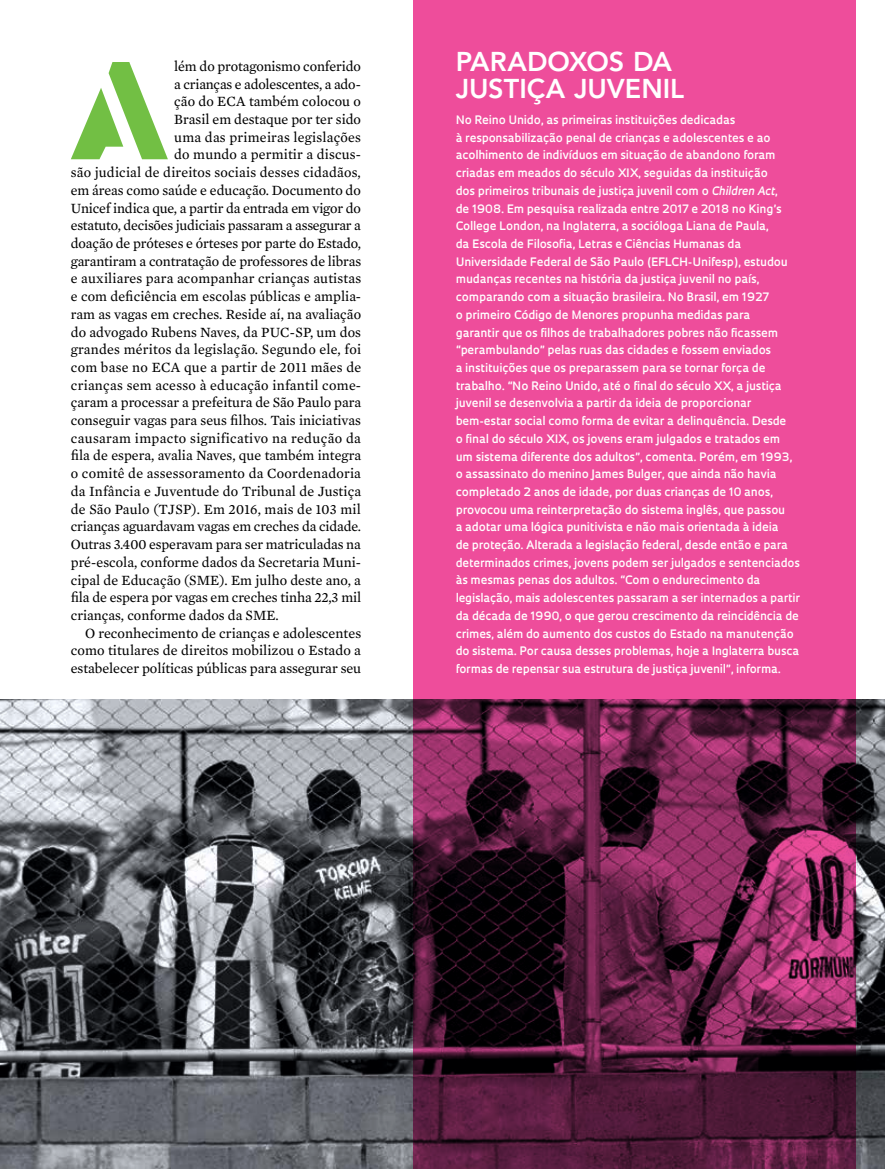
<style>
.page{position:relative;width:885px;height:1169px;background:#fff}
.page>*{position:absolute;margin:0;border:0;box-sizing:border-box;transform-origin:0 0}
.t1{font:135.45px "Stencil Gothic BE";color:#72bf44}
.t2{font:800 27px/27px "Avenir";letter-spacing:-.005em;color:#fff}
.t3{font:14.4px "Mercury Text G2";color:#000}
.t4{font:14.4px "Mercury Text G2";letter-spacing:.02em;color:#000}
.t5{font:14.4px "Mercury Text G2";letter-spacing:.025em;color:#000}
.t6{font:600 11.4px/17.7px "Oculum";color:#fff}
.s1{font-style:italic}
</style>
<div class="page">
<img style="left:0;top:699px;width:885px;height:469px">
<svg style="left:413px;top:0;width:442px;height:1168px;background:#b03975"></svg>
<h1 class="t1" style="left:67px;top:58px;width:108px">A</h1>
<p class="t3" style="left:174px;top:56px;width:188px">lém do protagonismo conferido</p>
<p class="t3" style="left:174px;top:73px;width:188px">a crianças e adolescentes, a ado-</p>
<p class="t3" style="left:174px;top:91px;width:188px">ção do ECA também colocou o</p>
<p class="t3" style="left:174px;top:109px;width:188px">Brasil em destaque por ter sido</p>
<p class="t3" style="left:174px;top:126px;width:188px">uma das primeiras legislações</p>
<p class="t3" style="left:174px;top:144px;width:188px">do mundo a permitir a discus-</p>
<p class="t3" style="left:71px;top:162px;width:292px">são judicial de direitos sociais desses cidadãos,</p>
<p class="t3" style="left:71px;top:180px;width:292px">em áreas como saúde e educação. Documento do</p>
<p class="t3" style="left:71px;top:197px;width:292px">Unicef indica que, a partir da entrada em vigor do</p>
<p class="t3" style="left:71px;top:215px;width:292px">estatuto, decisões judiciais passaram a assegurar a</p>
<p class="t3" style="left:71px;top:233px;width:292px">doação de próteses e órteses por parte do Estado,</p>
<p class="t3" style="left:71px;top:250px;width:292px">garantiram a contratação de professores de libras</p>
<p class="t3" style="left:71px;top:268px;width:292px">e auxiliares para acompanhar crianças autistas</p>
<p class="t3" style="left:71px;top:286px;width:292px">e com deficiência em escolas públicas e amplia-</p>
<p class="t3" style="left:71px;top:303px;width:292px">ram as vagas em creches. Reside aí, na avaliação</p>
<p class="t3" style="left:71px;top:321px;width:292px">do advogado Rubens Naves, da PUC-SP, um dos</p>
<p class="t3" style="left:71px;top:339px;width:292px">grandes méritos da legislação. Segundo ele, foi</p>
<p class="t3" style="left:71px;top:357px;width:292px">com base no ECA que a partir de 2011 mães de</p>
<p class="t4" style="left:71px;top:374px;width:292px">crianças sem acesso à educação infantil come-</p>
<p class="t3" style="left:71px;top:392px;width:292px">çaram a processar a prefeitura de São Paulo para</p>
<p class="t3" style="left:71px;top:410px;width:292px">conseguir vagas para seus filhos. Tais iniciativas</p>
<p class="t5" style="left:71px;top:427px;width:292px">causaram impacto significativo na redução da</p>
<p class="t3" style="left:71px;top:445px;width:292px">fila de espera, avalia Naves, que também integra</p>
<p class="t3" style="left:71px;top:463px;width:292px">o comitê de assessoramento da Coordenadoria</p>
<p class="t3" style="left:71px;top:481px;width:292px">da Infância e Juventude do Tribunal de Justiça</p>
<p class="t3" style="left:71px;top:498px;width:292px">de São Paulo (TJSP). Em 2016, mais de 103 mil</p>
<p class="t3" style="left:71px;top:516px;width:292px">crianças aguardavam vagas em creches da cidade.</p>
<p class="t3" style="left:71px;top:534px;width:292px">Outras 3.400 esperavam para ser matriculadas na</p>
<p class="t3" style="left:71px;top:551px;width:292px">pré-escola, conforme dados da Secretaria Muni-</p>
<p class="t3" style="left:71px;top:569px;width:292px">cipal de Educação (SME). Em julho deste ano, a</p>
<p class="t3" style="left:71px;top:587px;width:292px">fila de espera por vagas em creches tinha 22,3 mil</p>
<p class="t3" style="left:71px;top:604px;width:210px">crianças, conforme dados da SME.</p>
<p class="t3" style="left:85px;top:622px;width:278px">O reconhecimento de crianças e adolescentes</p>
<p class="t3" style="left:71px;top:640px;width:292px">como titulares de direitos mobilizou o Estado a</p>
<p class="t3" style="left:71px;top:658px;width:292px">estabelecer políticas públicas para assegurar seu</p>
<h2 class="t2" style="left:456px;top:48px;width:230px">PARADOXOS DA<br>JUSTIÇA JUVENIL</h2>
<p class="t6" style="left:456px;top:110px;width:346px">No Reino Unido, as primeiras instituições dedicadas<br>à responsabilização penal de crianças e adolescentes e ao acolhimento de indivíduos em situação de abandono foram criadas em meados do século XIX, seguidas da instituição<br>dos primeiros tribunais de justiça juvenil com o <span class="s1">Children Act</span>,<br>de 1908. Em pesquisa realizada entre 2017 e 2018 no King’s College London, na Inglaterra, a socióloga Liana de Paula,<br>da Escola de Filosofia, Letras e Ciências Humanas da Universidade Federal de São Paulo (EFLCH-Unifesp), estudou mudanças recentes na história da justiça juvenil no país, comparando com a situação brasileira. No Brasil, em 1927<br>o primeiro Código de Menores propunha medidas para<br>garantir que os filhos de trabalhadores pobres não ficassem “perambulando” pelas ruas das cidades e fossem enviados<br>a instituições que os preparassem para se tornar força de trabalho. “No Reino Unido, até o final do século XX, a justiça juvenil se desenvolvia a partir da ideia de proporcionar bem-estar social como forma de evitar a delinquência. Desde<br>o final do século XIX, os jovens eram julgados e tratados em um sistema diferente dos adultos”, comenta. Porém, em 1993, o assassinato do menino James Bulger, que ainda não havia completado 2 anos de idade, por duas crianças de 10 anos, provocou uma reinterpretação do sistema inglês, que passou<br>a adotar uma lógica punitivista e não mais orientada à ideia<br>de proteção. Alterada a legislação federal, desde então e para determinados crimes, jovens podem ser julgados e sentenciados às mesmas penas dos adultos. “Com o endurecimento da legislação, mais adolescentes passaram a ser internados a partir da década de 1990, o que gerou crescimento da reincidência de crimes, além do aumento dos custos do Estado na manutenção do sistema. Por causa desses problemas, hoje a Inglaterra busca formas de repensar sua estrutura de justiça juvenil”, informa.</p>
</div>
